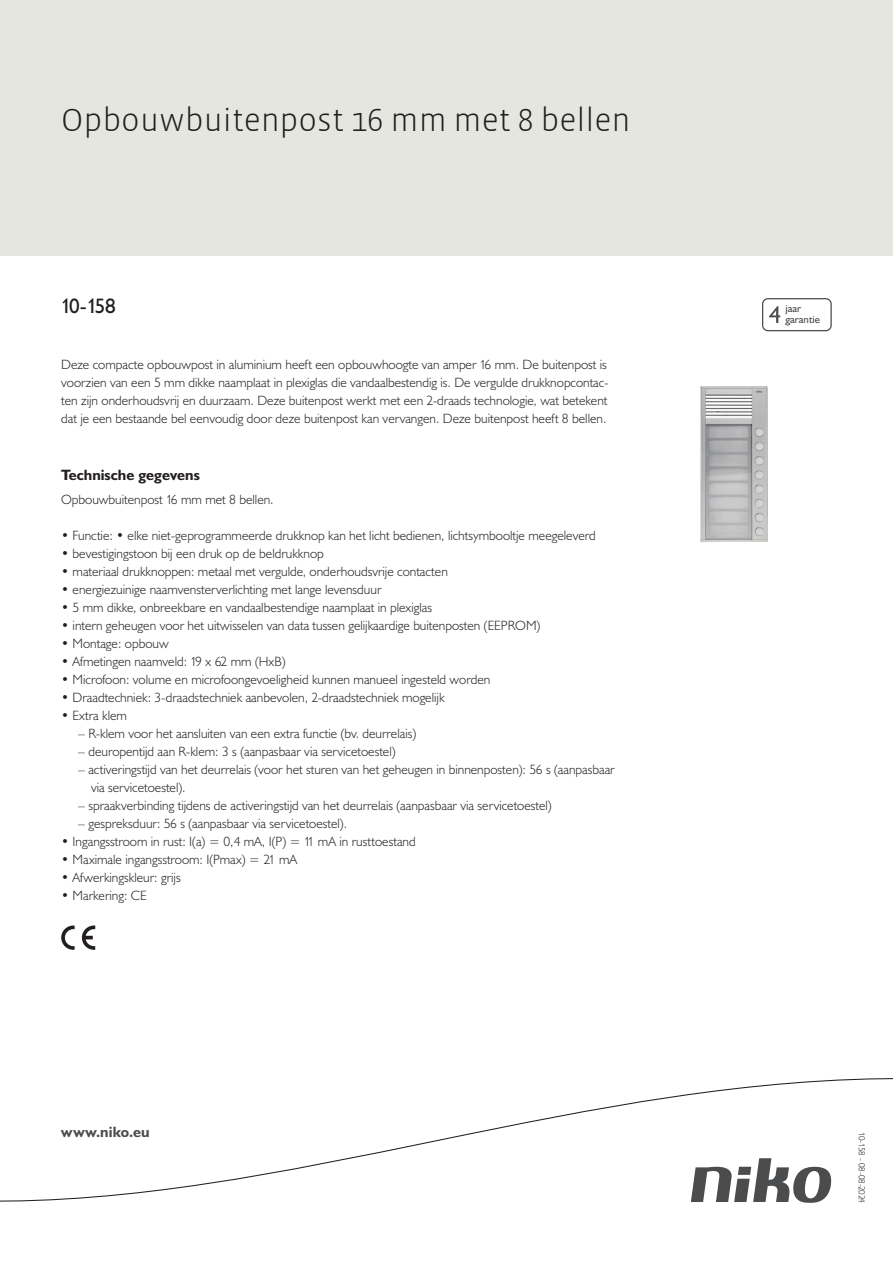
<style>
.page{position:relative;width:893px;height:1263px;background:#fff}
.page>*{position:absolute;margin:0;border:0;box-sizing:border-box;transform-origin:0 0}
.Title_datasheets{font:300 33px "Vista Sans";color:#231f20}
.Article_number{font:21px "Humanist 521 BT";color:#231f20}
.Titles_parts{font:700 15px "Humanist 521 BT";color:#231f20}
.titel_afbeelding{font:700 15px "Humanist 521 BT";letter-spacing:.005em;color:#4b4c4d}
.USP_Bullets{font:300 13.5px "Humanist 521 BT";color:#231f20}
.Platte_tekst_CAB{font:300 13.5px/18px "Humanist 521 BT";color:#231f20}
.USP_Bullets_level_2{font:300 13.5px/18px "Humanist 521 BT";color:#231f20}
.t1{font:10.8px/10.8px "Humanist 521 BT";color:#4b4c4d}
.Revision{font:300 9px "Humanist 521 BT";letter-spacing:-.045em;color:#231f20}
</style>
<div class="page">
<div style="left:0;top:0;width:893px;height:255px;background:#e6e6e0"></div>
<svg style="left:82px;top:925px;width:13px;height:25px"></svg>
<svg style="left:61px;top:925px;width:14px;height:25px"></svg>
<svg style="left:762px;top:298px;width:70px;height:33px"></svg>
<svg style="left:0;top:1078px;width:893px;height:125px"></svg>
<img style="left:700px;top:386px;width:68px;height:156px">
<p class="Title_datasheets" style="left:61px;top:100px;width:571px">Opbouwbuitenpost 16 mm met 8 bellen</p>
<p class="Article_number" style="left:61px;top:293px;width:56px">10-158</p>
<p class="t1" style="left:785px;top:303px;width:36px">jaar garantie</p>
<p class="Platte_tekst_CAB" style="left:61px;top:355px;width:549px">Deze compacte opbouwpost in aluminium heeft een opbouwhoogte van amper 16 mm. De buitenpost is voorzien van een 5 mm dikke naamplaat in plexiglas die vandaalbestendig is. De vergulde drukknopcontac&shy;ten zijn onderhoudsvrij en duurzaam. Deze buitenpost werkt met een 2-draads technologie, wat betekent dat je een bestaande bel eenvoudig door deze buitenpost kan vervangen. Deze buitenpost heeft 8 bellen.</p>
<p class="Titles_parts" style="left:61px;top:465px;width:140px">Technische gegevens</p>
<p class="Platte_tekst_CAB" style="left:61px;top:490px;width:214px">Opbouwbuitenpost 16 mm met 8 bellen.</p>
<p class="USP_Bullets" style="left:61px;top:527px;width:536px">• Functie: • elke niet-geprogrammeerde drukknop kan het licht bedienen, lichtsymbooltje meegeleverd</p>
<p class="USP_Bullets" style="left:61px;top:545px;width:264px">• bevestigingstoon bij een druk op de beldrukknop</p>
<p class="USP_Bullets" style="left:61px;top:563px;width:388px">• materiaal drukknoppen: metaal met vergulde, onderhoudsvrije contacten</p>
<p class="USP_Bullets" style="left:61px;top:581px;width:322px">• energiezuinige naamvensterverlichting met lange levensduur</p>
<p class="USP_Bullets" style="left:61px;top:599px;width:372px">• 5 mm dikke, onbreekbare en vandaalbestendige naamplaat in plexiglas</p>
<p class="USP_Bullets" style="left:61px;top:617px;width:481px">• intern geheugen voor het uitwisselen van data tussen gelijkaardige buitenposten (EEPROM)</p>
<p class="USP_Bullets" style="left:61px;top:635px;width:109px">• Montage: opbouw</p>
<p class="USP_Bullets" style="left:61px;top:653px;width:226px">• Afmetingen naamveld: 19 x 62 mm (HxB)</p>
<p class="USP_Bullets" style="left:61px;top:671px;width:431px">• Microfoon: volume en microfoongevoeligheid kunnen manueel ingesteld worden</p>
<p class="USP_Bullets" style="left:61px;top:689px;width:385px">• Draadtechniek: 3-draadstechniek aanbevolen, 2-draadstechniek mogelijk</p>
<p class="USP_Bullets" style="left:61px;top:707px;width:67px">• Extra klem</p>
<p class="USP_Bullets_level_2" style="left:78px;top:724px;width:339px">– R-klem voor het aansluiten van een extra functie (bv. deurrelais)</p>
<p class="USP_Bullets_level_2" style="left:78px;top:742px;width:319px">– deuropentijd aan R-klem: 3 s (aanpasbaar via servicetoestel)</p>
<p class="USP_Bullets_level_2" style="left:91px;top:760px;width:525px;text-indent:-13px">– activeringstijd van het deurrelais (voor het sturen van het geheugen in binnenposten): 56 s (aanpasbaar via servicetoestel).</p>
<p class="USP_Bullets_level_2" style="left:78px;top:796px;width:475px">– spraakverbinding tijdens de activeringstijd van het deurrelais (aanpasbaar via servicetoestel)</p>
<p class="USP_Bullets_level_2" style="left:78px;top:814px;width:270px">– gespreksduur: 56 s (aanpasbaar via servicetoestel).</p>
<p class="USP_Bullets" style="left:61px;top:833px;width:356px">• Ingangsstroom in rust: I(a) = 0,4 mA, I(P) = 11 mA in rusttoestand</p>
<p class="USP_Bullets" style="left:61px;top:851px;width:238px">• Maximale ingangsstroom: I(Pmax) = 21 mA</p>
<p class="USP_Bullets" style="left:61px;top:869px;width:121px">• Afwerkingskleur: grijs</p>
<p class="USP_Bullets" style="left:61px;top:887px;width:87px">• Markering: CE</p>
<p class="titel_afbeelding" style="left:61px;top:1122px;width:90px">www.niko.eu</p>
<p class="Revision" style="left:868px;top:1132px;width:72px;rotate:90deg">10-158 - 08-08-2024</p>
</div>
